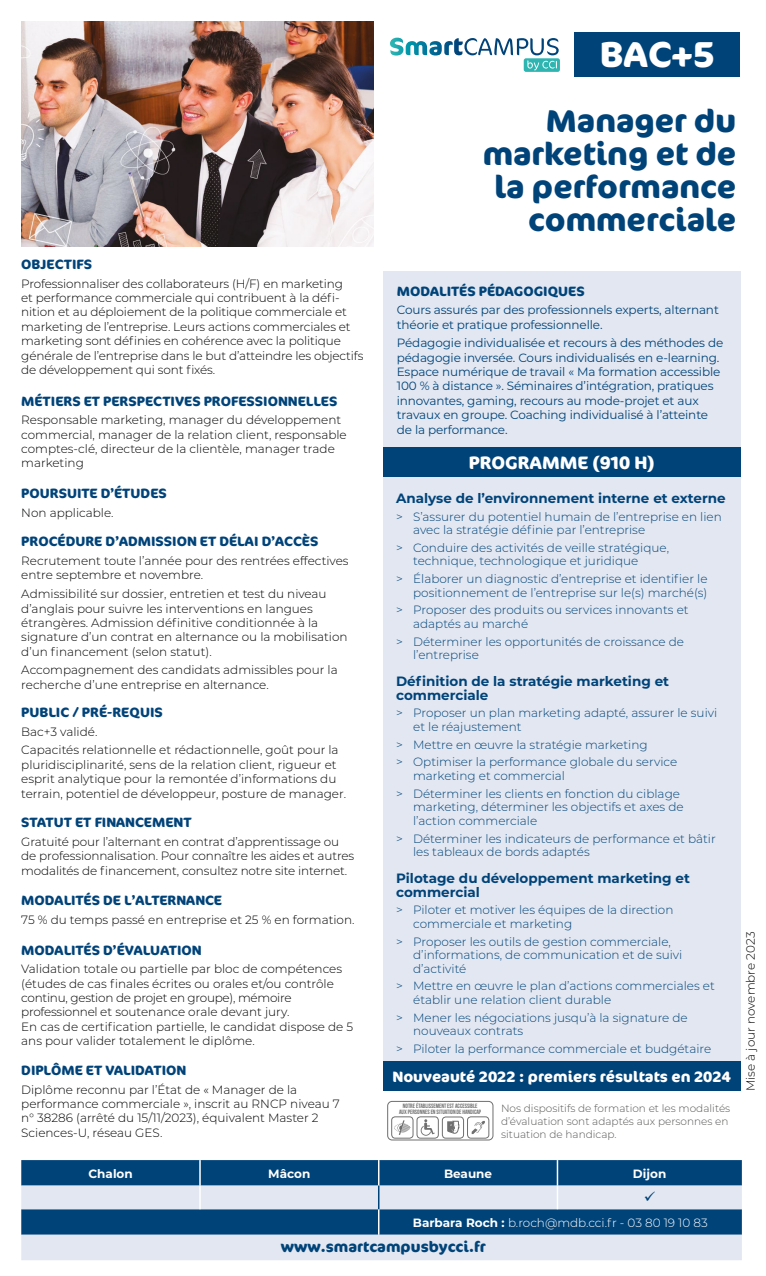
<style>
.page{position:relative;width:766px;height:1276px;background:#fff}
.page>*{position:absolute;margin:0;border:0;box-sizing:border-box;transform-origin:0 0}
.t1{font:700 36px "Cocon";color:#fff}
.t2{font:700 31.5px/33px "Cocon";color:#004379;text-align:right}
.t3{font:700 18px "Cocon";color:#fff}
.t4{font:700 15px "Cocon";color:#fff}
.t5{font:700 15px "Cocon";color:#004379}
.t6{font:700 13.5px "Cocon";color:#004379}
.t7{font:700 13.5px/13.5px "Montserrat";color:#004379}
.t8{font:300 12px/14.4px "Montserrat";color:#000}
.t9{font:300 12px/13.5px "Montserrat";color:#004379}
.t10{font:12px/14.4px "Montserrat";letter-spacing:-.01em;color:#004379}
.t11{font:300 12px "Montserrat";color:#fff}
.t12{font:700 12px "Montserrat";color:#fff}
.t13{font:300 10.5px/12.6px "Montserrat";color:#575756}
.t14{font:700 6.3px/6.3px "Bebas Neue";color:#706f6f;text-align:center}
.s1{font-weight:700}
</style>
<div class="page">
<img style="left:21px;top:21px;width:352px;height:226px">
<div style="left:574px;top:32px;width:166px;height:44px;background:#004379"></div>
<div style="left:523px;top:58px;width:36px;height:14px;background:#2eb5b1;border-radius:2px"></div>
<svg style="left:390px;top:38px;width:168px;height:32px"></svg>
<div style="left:383px;top:271px;width:357px;height:797px;background:#e2e7f1"></div>
<div style="left:383px;top:447px;width:357px;height:30px;background:#004379"></div>
<div style="left:387px;top:1101px;width:106px;height:39px;border:1px solid #706f6f;border-radius:4px"></div>
<div style="left:391px;top:1116px;width:22px;height:22px;border:1px solid #706f6f;border-radius:3px"></div>
<svg style="left:394px;top:1120px;width:16px;height:15px"></svg>
<div style="left:416px;top:1116px;width:22px;height:22px;border:1px solid #706f6f;border-radius:3px"></div>
<svg style="left:420px;top:1119px;width:14px;height:16px"></svg>
<div style="left:467px;top:1116px;width:22px;height:22px;border:1px solid #706f6f;border-radius:3px"></div>
<svg style="left:471px;top:1121px;width:13px;height:13px"></svg>
<div style="left:442px;top:1116px;width:22px;height:22px;border:1px solid #706f6f;border-radius:3px"></div>
<svg style="left:447px;top:1121px;width:12px;height:13px"></svg>
<div style="left:383px;top:1061px;width:357px;height:30px;background:#004379"></div>
<div style="left:21px;top:1160px;width:720px;height:25px;background:#004379"></div>
<svg style="left:21px;top:1185px;width:720px;height:75px;background:#95afc8"></svg>
<hr style="left:199px;top:1160px;width:2px;height:25px;background:#fff">
<hr style="left:199px;top:1185px;width:2px;height:24px;background:#fff">
<hr style="left:556px;top:1160px;width:2px;height:25px;background:#fff">
<hr style="left:556px;top:1185px;width:2px;height:24px;background:#fff">
<svg style="left:378px;top:1160px;width:1px;height:74px"></svg>
<svg style="left:644px;top:1191px;width:10px;height:10px"></svg>
<h1 class="t1" style="left:599px;top:33px;width:116px">BAC+5</h1>
<h2 class="t2" style="left:482px;top:105px;width:255px">Manager du marketing et de la performance commerciale</h2>
<p class="t6" style="left:21px;top:256px;width:72px">OBJECTIFS</p>
<p class="t8" style="left:21px;top:276px;width:343px">Professionnaliser des collaborateurs (H/F) en marketing<br>et performance commerciale qui contribuent à la défi&shy;nition et au déploiement de la politique commerciale et marketing de l’entreprise. Leurs actions commerciales et marketing sont définies en cohérence avec la politique générale de l’entreprise dans le but d’atteindre les objectifs de développement qui sont fixés.</p>
<p class="t6" style="left:21px;top:393px;width:317px">MÉTIERS ET PERSPECTIVES PROFESSIONNELLES</p>
<p class="t8" style="left:21px;top:412px;width:327px">Responsable marketing, manager du développement commercial, manager de la relation client, responsable comptes-clé, directeur de la clientèle, manager trade marketing</p>
<p class="t6" style="left:21px;top:485px;width:147px">POURSUITE D’ÉTUDES</p>
<p class="t8" style="left:21px;top:505px;width:94px">Non applicable.</p>
<p class="t6" style="left:21px;top:533px;width:298px">PROCÉDURE D’ADMISSION ET DÉLAI D’ACCÈS</p>
<p class="t8" style="left:21px;top:553px;width:329px">Recrutement toute l’année pour des rentrées effectives entre septembre et novembre.</p>
<p class="t8" style="left:21px;top:586px;width:328px">Admissibilité sur dossier, entretien et test du niveau d’anglais pour suivre les interventions en langues étrangères. Admission définitive conditionnée à la signature d’un contrat en alternance ou la mobilisation d’un financement (selon statut).</p>
<p class="t8" style="left:21px;top:662px;width:318px">Accompagnement des candidats admissibles pour la recherche d’une entreprise en alternance.</p>
<p class="t6" style="left:21px;top:704px;width:143px">PUBLIC / PRÉ-REQUIS</p>
<p class="t8" style="left:21px;top:721px;width:319px;line-height:18.6px">Bac+3 validé.<br>Capacités relationnelle et rédactionnelle, goût pour la</p>
<p class="t8" style="left:21px;top:757px;width:326px">pluridisciplinarité, sens de la relation client, rigueur et esprit analytique pour la remontée d’informations du terrain, potentiel de développeur, posture de manager.</p>
<p class="t6" style="left:21px;top:814px;width:172px">STATUT ET FINANCEMENT</p>
<p class="t8" style="left:21px;top:834px;width:334px">Gratuité pour l’alternant en contrat d’apprentissage ou de professionnalisation. Pour connaître les aides et autres modalités de financement, consultez notre site internet.</p>
<p class="t6" style="left:21px;top:892px;width:202px">MODALITÉS DE L’ALTERNANCE</p>
<p class="t8" style="left:21px;top:912px;width:334px">75 % du temps passé en entreprise et 25 % en formation.</p>
<p class="t6" style="left:21px;top:941px;width:182px">MODALITÉS D’ÉVALUATION</p>
<p class="t8" style="left:21px;top:961px;width:333px">Validation totale ou partielle par bloc de compétences (études de cas finales écrites ou orales et/ou contrôle continu, gestion de projet en groupe), mémoire professionnel et soutenance orale devant jury.<br>En cas de certification partielle, le candidat dispose de 5 ans pour valider totalement le diplôme.</p>
<p class="t6" style="left:21px;top:1062px;width:166px">DIPLÔME ET VALIDATION</p>
<p class="t8" style="left:21px;top:1081px;width:320px">Diplôme reconnu par l’État de « Manager de la performance commerciale », inscrit au RNCP niveau 7 n° 38286 (arrêté du 15/11/2023), équivalent Master 2<br>Sciences-U, réseau GES.</p>
<p class="t12" style="left:88px;top:1165px;width:46px">Chalon</p>
<p class="t12" style="left:268px;top:1165px;width:44px">Mâcon</p>
<p class="t12" style="left:444px;top:1165px;width:50px">Beaune</p>
<p class="t12" style="left:632px;top:1165px;width:35px">Dijon</p>
<p class="t11" style="left:413px;top:1214px;width:296px"><span class="s1">Barbara Roch :</span> b.roch@mdb.cci.fr - 03 80 19 10 83</p>
<p class="t5" style="left:281px;top:1238px;width:206px">www.smartcampusbycci.fr</p>
<p class="t6" style="left:396px;top:283px;width:189px">MODALITÉS PÉDAGOGIQUES</p>
<p class="t10" style="left:396px;top:302px;width:323px">Cours assurés par des professionnels experts, alternant théorie et pratique professionnelle.</p>
<p class="t10" style="left:396px;top:335px;width:328px">Pédagogie individualisée et recours à des méthodes de pédagogie inversée. Cours individualisés en e-learning.<br>Espace numérique de travail « Ma formation accessible 100 % à distance ». Séminaires d’intégration, pratiques innovantes, gaming, recours au mode-projet et aux travaux en groupe. Coaching individualisé à l’atteinte de la performance.</p>
<h3 class="t3" style="left:468px;top:451px;width:187px">PROGRAMME (910 H)</h3>
<p class="t7" style="left:396px;top:491px;width:331px">Analyse de l’environnement interne et externe</p>
<p class="t9" style="left:413px;top:509px;width:310px;text-indent:-17px">&gt; S’assurer du potentiel humain de l’entreprise en lien avec la stratégie définie par l’entreprise</p>
<p class="t9" style="left:413px;top:540px;width:257px;text-indent:-17px">&gt; Conduire des activités de veille stratégique, technique, technologique et juridique</p>
<p class="t9" style="left:396px;top:572px;width:313px;text-align:right">&gt; Élaborer un diagnostic d’entreprise et identifier le positionnement de l’entreprise sur le(s) marché(s)</p>
<p class="t9" style="left:413px;top:603px;width:277px;text-indent:-17px">&gt; Proposer des produits ou services innovants et adaptés au marché</p>
<p class="t9" style="left:413px;top:634px;width:272px;text-indent:-17px">&gt; Déterminer les opportunités de croissance de l’entreprise</p>
<p class="t7" style="left:396px;top:674px;width:274px">Définition de la stratégie marketing et commerciale</p>
<p class="t9" style="left:413px;top:706px;width:305px;text-indent:-17px">&gt; Proposer un plan marketing adapté, assurer le suivi et le réajustement</p>
<p class="t9" style="left:396px;top:735px;width:282px;line-height:17.7px">&gt; Mettre en œuvre la stratégie marketing<br>&gt; Optimiser la performance globale du service</p>
<p class="t9" style="left:396px;top:766px;width:285px;line-height:17.7px;text-indent:17px">marketing et commercial<br>&gt; Déterminer les clients en fonction du ciblage</p>
<p class="t9" style="left:413px;top:800px;width:272px">marketing, déterminer les objectifs et axes de l’action commerciale</p>
<p class="t9" style="left:413px;top:831px;width:304px;text-indent:-17px">&gt; Déterminer les indicateurs de performance et bâtir les tableaux de bords adaptés</p>
<p class="t7" style="left:396px;top:871px;width:295px">Pilotage du développement marketing et commercial</p>
<p class="t9" style="left:413px;top:903px;width:262px;text-indent:-17px">&gt; Piloter et motiver les équipes de la direction commerciale et marketing</p>
<p class="t9" style="left:413px;top:934px;width:271px;text-indent:-17px">&gt; Proposer les outils de gestion commerciale, d’informations, de communication et de suivi d’activité</p>
<p class="t9" style="left:413px;top:979px;width:303px;text-indent:-17px">&gt; Mettre en œuvre le plan d’actions commerciales et établir une relation client durable</p>
<p class="t9" style="left:413px;top:1010px;width:276px;text-indent:-17px">&gt; Mener les négociations jusqu’à la signature de nouveaux contrats</p>
<p class="t9" style="left:396px;top:1041px;width:316px">&gt; Piloter la performance commerciale et budgétaire</p>
<p class="t4" style="left:392px;top:1067px;width:340px">Nouveauté 2022 : premiers résultats en 2024</p>
<p class="t14" style="left:399px;top:1102px;width:84px">NOTRE ÉTABLISSEMENT EST ACCESSIBLE<br>AUX PERSONNES EN SITUATION DE HANDICAP</p>
<p class="t14" style="left:517px;top:1103px;width:63px">NOTRE ÉTABLISSEMENT<br>EST ACCESSIBLE AUX PERSONNES<br>EN SITUATION DE HANDICAP</p>
<p class="t13" style="left:501px;top:1102px;width:231px">Nos dispositifs de formation et les modalités d’évaluation sont adaptés aux personnes en situation de handicap.</p>
<p class="t8" style="left:742px;top:1091px;width:161px;rotate:-90deg">Mise à jour novembre 2023</p>
</div>
